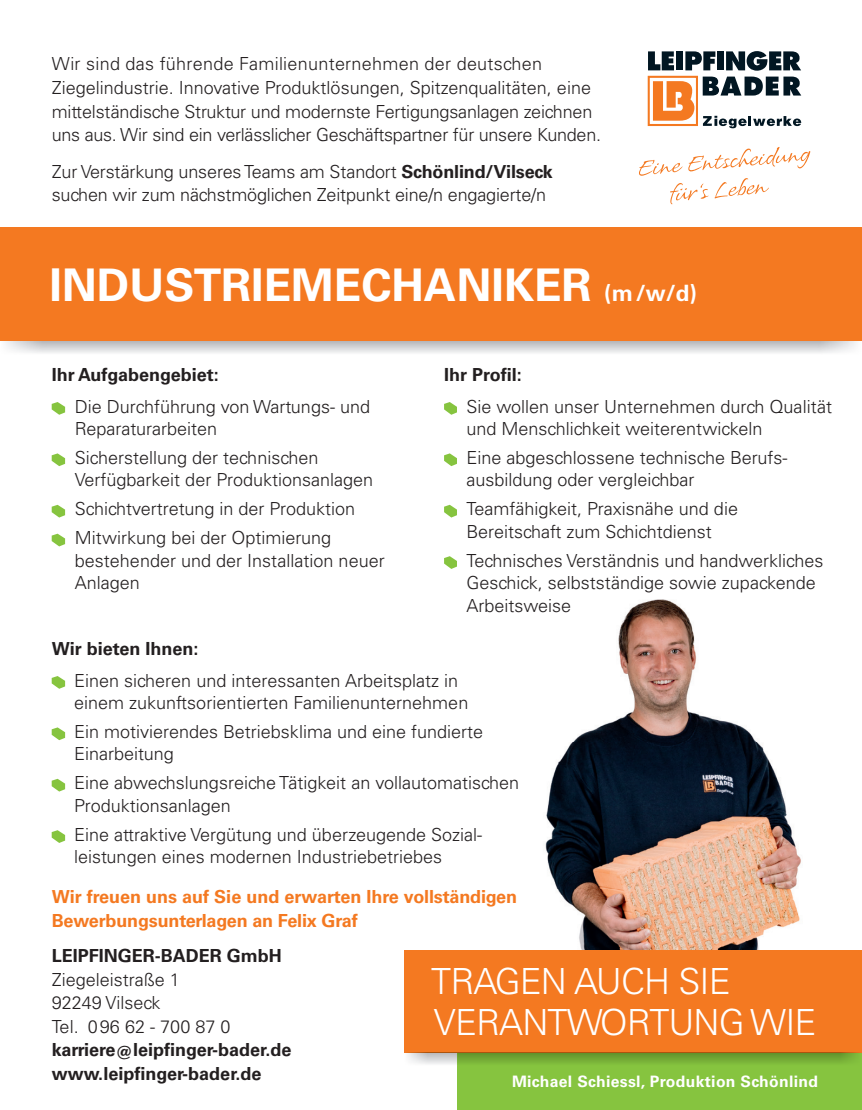
<style>
.page{position:relative;width:862px;height:1110px;background:#fff}
.page>*{position:absolute;margin:0;border:0;box-sizing:border-box;transform-origin:0 0}
.t1{font:700 45px "Univers LT Std";color:#fff}
.t2{font:300 36px/40.5px "Univers LT Std";letter-spacing:-.025em;color:#fff}
.t3{font:300 18px/22.5px "Univers LT Std";color:#231f20}
.t4{font:700 18px/23.6px "Univers LT Std";color:#231f20}
.t5{font:700 18px/23.6px "Univers LT Std";letter-spacing:-.01em;color:#f47921}
.t6{font:700 15.75px "Univers LT Std";letter-spacing:.02em;color:#fff}
.s1{font-weight:700}
.s2{font-size:22.5px}
</style>
<div class="page">
<svg style="left:639px;top:147px;width:170px;height:57px"></svg>
<div style="left:647px;top:76px;width:50px;height:50px;border:2px solid #f47921"></div>
<svg style="left:653px;top:81px;width:41px;height:40px"></svg>
<svg style="left:648px;top:51px;width:25px;height:19px"></svg>
<div style="left:676px;top:51px;width:7px;height:19px;background:#011622"></div>
<svg style="left:685px;top:51px;width:30px;height:19px"></svg>
<div style="left:716px;top:51px;width:7px;height:19px;background:#011622"></div>
<svg style="left:726px;top:51px;width:74px;height:20px"></svg>
<svg style="left:702px;top:77px;width:98px;height:19px"></svg>
<svg style="left:702px;top:116px;width:98px;height:12px"></svg>
<img style="left:545px;top:599px;width:256px;height:351px">
<div style="left:0;top:227px;width:861px;height:115px;background:#f47921"></div>
<div style="left:457px;top:1052px;width:404px;height:58px;background:#86c43f"></div>
<div style="left:404px;top:950px;width:457px;height:102px;background:#f47921"></div>
<img style="left:404px;top:1052px;width:457px;height:1px">
<svg style="left:444px;top:402px;width:12px;height:13px"></svg>
<svg style="left:444px;top:453px;width:12px;height:13px"></svg>
<svg style="left:444px;top:505px;width:12px;height:12px"></svg>
<svg style="left:444px;top:556px;width:12px;height:13px"></svg>
<svg style="left:52px;top:676px;width:13px;height:13px"></svg>
<svg style="left:52px;top:727px;width:13px;height:13px"></svg>
<svg style="left:52px;top:779px;width:13px;height:12px"></svg>
<svg style="left:52px;top:830px;width:13px;height:13px"></svg>
<svg style="left:52px;top:402px;width:13px;height:13px"></svg>
<svg style="left:52px;top:453px;width:13px;height:13px"></svg>
<svg style="left:52px;top:505px;width:13px;height:12px"></svg>
<svg style="left:52px;top:534px;width:13px;height:12px"></svg>
<p class="t3" style="left:52px;top:52px;width:550px;line-height:23.6px">Wir sind das führende Familienunternehmen der deutschen Ziegelindustrie. Innovative Produktlösungen, Spitzenqualitäten, eine mittelständische Struktur und modernste Fertigungsanlagen zeichnen uns aus. Wir sind ein verlässlicher Geschäftspartner für unsere Kunden.</p>
<p class="t3" style="left:52px;top:159px;width:502px;line-height:23.6px">Zur Verstärkung unseres Teams am Standort <span class="s1">Schönlind/Vilseck </span>suchen wir zum nächstmöglichen Zeitpunkt eine/n engagierte/n</p>
<h1 class="t1" style="left:49px;top:259px;width:648px">INDUSTRIEMECHANIKER <span class="s2">(m /w/d)</span></h1>
<p class="t4" style="left:52px;top:363px;width:168px">Ihr Aufgabengebiet:</p>
<p class="t3" style="left:75px;top:395px;width:296px">Die Durchführung von Wartungs- und<br>Reparaturarbeiten</p>
<p class="t3" style="left:75px;top:446px;width:300px">Sicherstellung der technischen<br>Verfügbarkeit der Produktionsanlagen</p>
<p class="t3" style="left:75px;top:494px;width:282px;line-height:28.8px">Schichtvertretung in der Produktion<br>Mitwirkung bei der Optimierung</p>
<p class="t3" style="left:75px;top:549px;width:311px">bestehender und der Installation neuer<br>Anlagen</p>
<p class="t4" style="left:444px;top:363px;width:79px">Ihr Profil:</p>
<p class="t3" style="left:466px;top:395px;width:367px">Sie wollen unser Unternehmen durch Qualität und Menschlichkeit weiterentwickeln</p>
<p class="t3" style="left:466px;top:446px;width:322px">Eine abgeschlossene technische Berufs&shy;ausbildung oder vergleichbar</p>
<p class="t3" style="left:466px;top:498px;width:273px">Teamfähigkeit, Praxisnähe und die<br>Bereitschaft zum Schichtdienst</p>
<p class="t3" style="left:466px;top:549px;width:358px">Technisches Verständnis und handwerkliches<br>Geschick, selbstständige sowie zupackende<br>Arbeitsweise</p>
<p class="t4" style="left:52px;top:637px;width:148px">Wir bieten Ihnen:</p>
<p class="t3" style="left:74px;top:669px;width:395px">Einen sicheren und interessanten Arbeitsplatz in einem zukunftsorientierten Familienunternehmen</p>
<p class="t3" style="left:74px;top:720px;width:410px">Ein motivierendes Betriebsklima und eine fundierte<br>Einarbeitung</p>
<p class="t3" style="left:74px;top:772px;width:446px">Eine abwechslungsreiche Tätigkeit an vollautomatischen<br>Produktionsanlagen</p>
<p class="t3" style="left:74px;top:823px;width:409px">Eine attraktive Vergütung und überzeugende Sozial&shy;leistungen eines modernen Industriebetriebes</p>
<p class="t5" style="left:52px;top:885px;width:466px">Wir freuen uns auf Sie und erwarten Ihre vollständigen<br>Bewerbungsunterlagen an Felix Graf</p>
<p class="t4" style="left:52px;top:944px;width:232px">LEIPFINGER-BADER GmbH</p>
<p class="t3" style="left:52px;top:967px;width:180px;line-height:23.6px">Ziegeleistraße 1<br>92249 Vilseck<br>Tel. 0 96 62 - 700 87 0</p>
<p class="t4" style="left:52px;top:1038px;width:241px">karriere@leipfinger-bader.de www.leipfinger-bader.de</p>
<h2 class="t2" style="left:431px;top:961px;width:386px">TRAGEN AUCH SIE<br>VERANTWORTUNG WIE</h2>
<p class="t6" style="left:512px;top:1072px;width:307px">Michael Schiessl, Produktion Schönlind</p>
</div>
